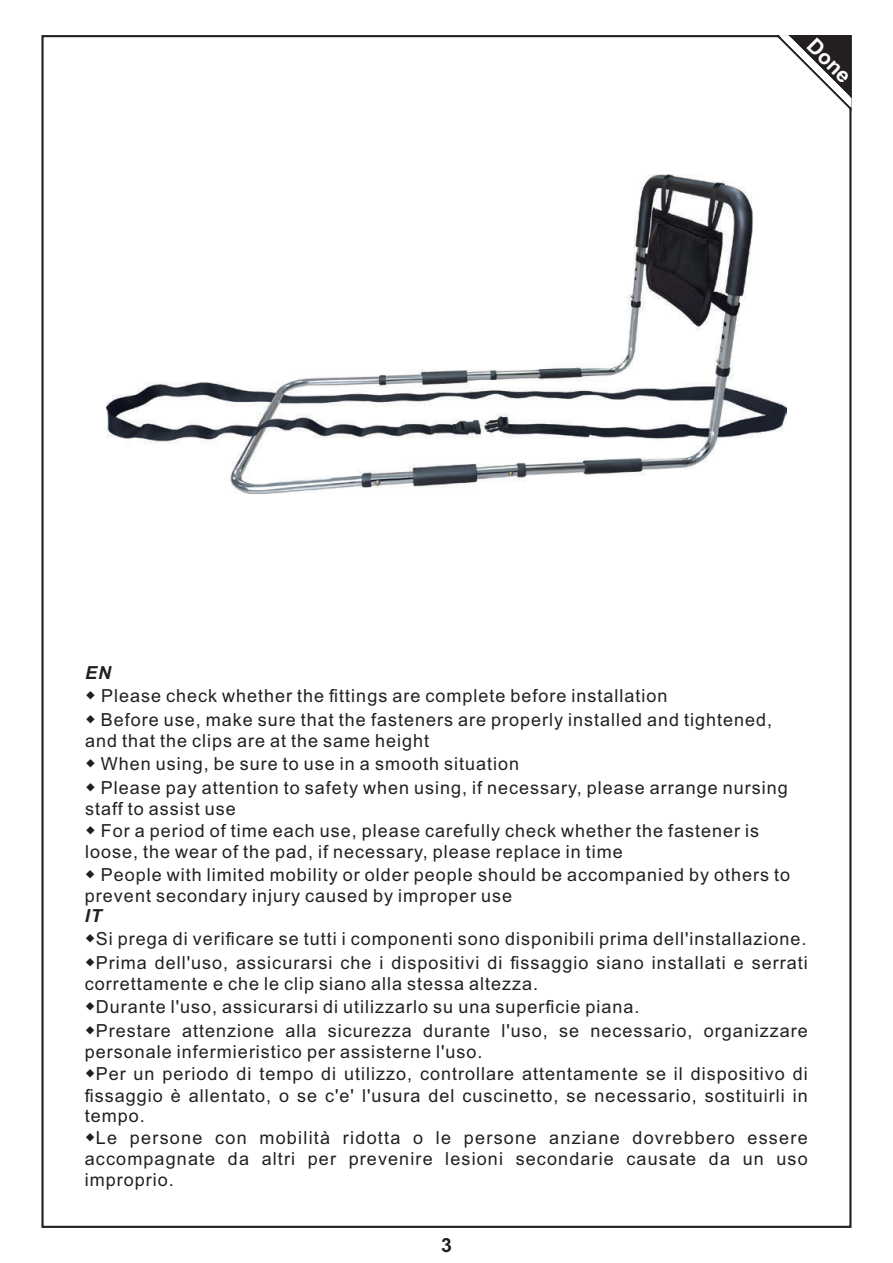
<style>
.page{position:relative;width:893px;height:1263px;background:#fff}
.page>*{position:absolute;margin:0;border:0;box-sizing:border-box;transform-origin:0 0}
.t1{font:700 21px "Arial";color:#fff}
.t2{font:700 19.5px "Arial";color:#231f20}
.t3{font:18px/21px "Arial";letter-spacing:.055em;color:#231f20}
.t4{font:italic 700 18px "Arial";color:#231f20}
.s1{font-family:"Microsoft Ya Hei"}
</style>
<div class="page">
<svg style="left:775px;top:35px;width:77px;height:79px"></svg>
<img style="left:106px;top:174px;width:681px;height:319px">
<p class="t1" style="left:816px;top:37px;width:54px;rotate:45deg">Done</p>
<p class="t4" style="left:85px;top:666px;width:28px">EN</p>
<p class="t3" style="left:85px;top:687px;width:584px"><span class="s1">◆</span> Please check whether the fittings are complete before installation</p>
<p class="t3" style="left:85px;top:711px;width:689px"><span class="s1">◆</span> Before use, make sure that the fasteners are properly installed and tightened, and that the clips are at the same height</p>
<p class="t3" style="left:85px;top:754px;width:436px"><span class="s1">◆</span> When using, be sure to use in a smooth situation</p>
<p class="t3" style="left:85px;top:778px;width:704px"><span class="s1">◆</span> Please pay attention to safety when using, if necessary, please arrange nursing staff to assist use</p>
<p class="t3" style="left:85px;top:822px;width:676px"><span class="s1">◆</span> For a period of time each use, please carefully check whether the fastener is loose, the wear of the pad, if necessary, please replace in time</p>
<p class="t3" style="left:85px;top:866px;width:707px"><span class="s1">◆</span> People with limited mobility or older people should be accompanied by others to prevent secondary injury caused by improper use</p>
<p class="t4" style="left:85px;top:909px;width:18px">IT</p>
<p class="t3" style="left:85px;top:930px;width:723px"><span class="s1">◆</span>Si prega di verificare se tutti i componenti sono disponibili prima dell'installazione.</p>
<p class="t3" style="left:85px;top:954px;width:724px"><span class="s1">◆</span>Prima dell'uso, assicurarsi che i dispositivi di fissaggio siano installati e serrati correttamente e che le clip siano alla stessa altezza.</p>
<p class="t3" style="left:85px;top:998px;width:556px"><span class="s1">◆</span>Durante l'uso, assicurarsi di utilizzarlo su una superficie piana.</p>
<p class="t3" style="left:85px;top:1021px;width:724px"><span class="s1">◆</span>Prestare attenzione alla sicurezza durante l'uso, se necessario, organizzare personale infermieristico per assisterne l'uso.</p>
<p class="t3" style="left:85px;top:1065px;width:724px;line-height:20.5px;text-align:justify"><span class="s1">◆</span>Per un periodo di tempo di utilizzo, controllare attentamente se il dispositivo di fissaggio è allentato, o se c'e' l'usura del cuscinetto, se necessario, sostituirli in tempo.</p>
<p class="t3" style="left:85px;top:1129px;width:724px;line-height:20.5px;text-align:justify"><span class="s1">◆</span>Le persone con mobilità ridotta o le persone anziane dovrebbero essere accompagnate da altri per prevenire lesioni secondarie causate da un uso improprio.</p>
<p class="t2" style="left:441px;top:1238px;width:12px">3</p>
</div>
